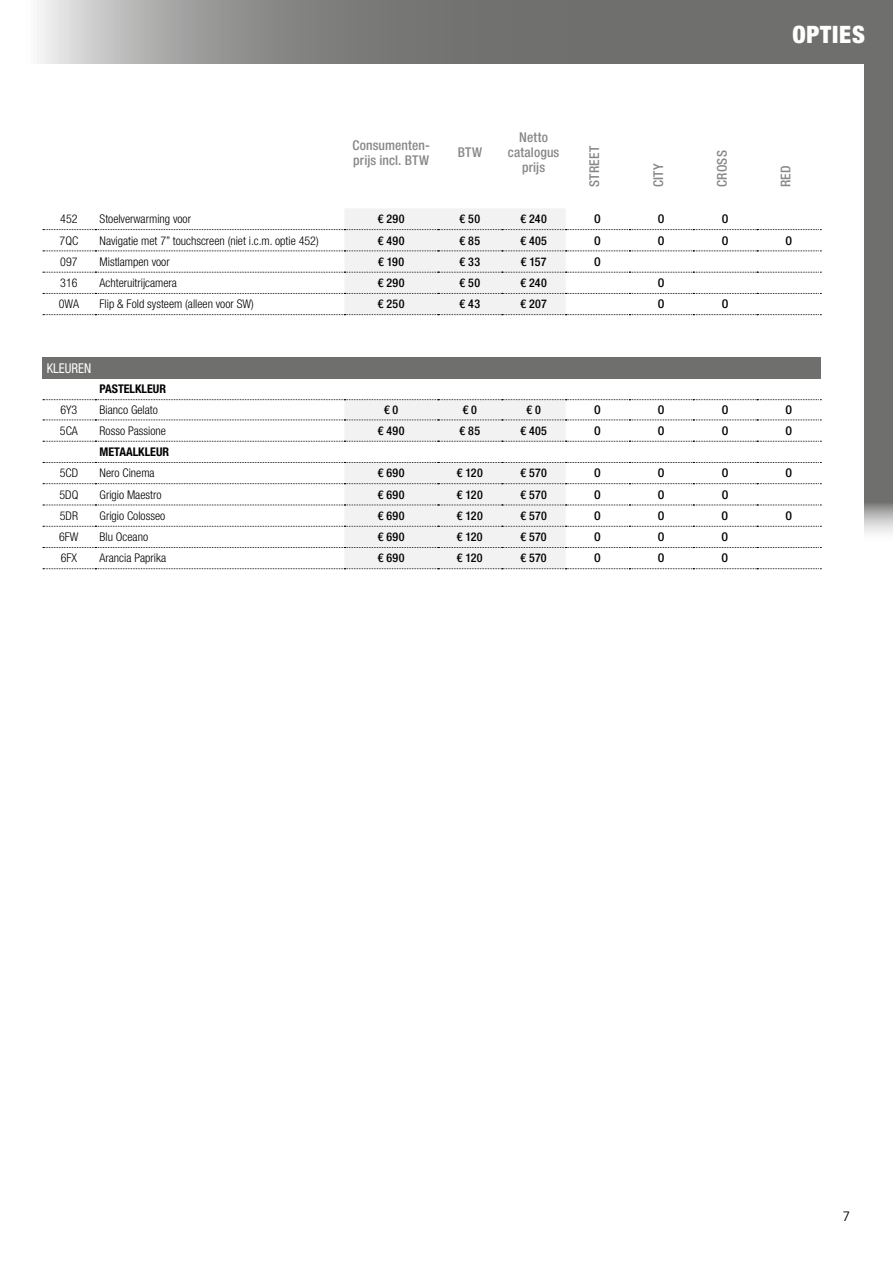
<style>
.page{position:relative;width:893px;height:1263px;background:#fff}
.page>*{position:absolute;margin:0;border:0;box-sizing:border-box;transform-origin:0 0}
.t1{font:900 condensed 24px "Helvetica Neue LT Std";letter-spacing:.035em;color:#fff}
.t2{font:500 condensed 13.5px/15px "Helvetica Neue LT Std";letter-spacing:.01em;color:#878786}
.t3{font:condensed 13.5px "Helvetica Neue LT Std";color:#fff;scale:.95 1}
.t4{font:13.5px "Avenir";color:#000}
.t5{font:300 condensed 12px "Helvetica Neue LT Std";color:#000}
.t6{font:500 condensed 12px "Helvetica Neue LT Std";letter-spacing:.025em;color:#000}
.t7{font:700 condensed 12px "Helvetica Neue LT Std";color:#000}
</style>
<div class="page">
<svg style="left:40px;top:0;width:824px;height:64px;background:#858584"></svg>
<div style="left:864px;top:0;width:29px;height:545px;background:#6f6f6e"></div>
<svg style="left:344px;top:209px;width:222px;height:359px;fill:#f2f2f2"></svg>
<div style="left:43px;top:357px;width:778px;height:21px;background:#6f6f6e"></div>
<svg style="left:43px;top:229px;width:778px;height:1px"></svg>
<svg style="left:43px;top:250px;width:778px;height:1px"></svg>
<svg style="left:43px;top:272px;width:778px;height:1px"></svg>
<svg style="left:43px;top:293px;width:778px;height:1px"></svg>
<svg style="left:43px;top:420px;width:778px;height:1px"></svg>
<svg style="left:43px;top:441px;width:778px;height:1px"></svg>
<svg style="left:43px;top:462px;width:778px;height:1px"></svg>
<svg style="left:43px;top:483px;width:778px;height:1px"></svg>
<svg style="left:43px;top:505px;width:778px;height:1px"></svg>
<svg style="left:43px;top:526px;width:778px;height:1px"></svg>
<svg style="left:43px;top:547px;width:778px;height:1px"></svg>
<svg style="left:43px;top:568px;width:778px;height:1px"></svg>
<svg style="left:43px;top:314px;width:778px;height:1px"></svg>
<svg style="left:43px;top:399px;width:778px;height:1px"></svg>
<p class="t2" style="left:352px;top:137px;width:79px">Consumenten&shy;prijs incl. BTW</p>
<p class="t2" style="left:458px;top:145px;width:26px">BTW</p>
<p class="t2" style="left:508px;top:130px;width:53px;text-align:center">Netto catalogus prijs</p>
<p class="t2" style="left:587px;top:187px;width:43px;rotate:-90deg">STREET</p>
<p class="t2" style="left:651px;top:187px;width:26px;rotate:-90deg">CITY</p>
<p class="t2" style="left:714px;top:187px;width:38px;rotate:-90deg">CROSS</p>
<h1 class="t1" style="left:792px;top:19px;width:74px">OPTIES</h1>
<p class="t2" style="left:778px;top:187px;width:23px;rotate:-90deg">RED</p>
<p class="t5" style="left:60px;top:212px;width:19px">452</p>
<p class="t5" style="left:100px;top:212px;width:93px">Stoelverwarming voor</p>
<p class="t6" style="left:378px;top:212px;width:28px">€ 290</p>
<p class="t6" style="left:460px;top:212px;width:22px">€ 50</p>
<p class="t6" style="left:520px;top:212px;width:28px">€ 240</p>
<p class="t6" style="left:594px;top:212px;width:8px">O</p>
<p class="t6" style="left:658px;top:212px;width:8px">O</p>
<p class="t6" style="left:722px;top:212px;width:8px">O</p>
<p class="t5" style="left:60px;top:233px;width:20px">7QC</p>
<p class="t5" style="left:100px;top:233px;width:221px">Navigatie met 7” touchscreen (niet i.c.m. optie 452)</p>
<p class="t6" style="left:378px;top:233px;width:28px">€ 490</p>
<p class="t6" style="left:460px;top:233px;width:22px">€ 85</p>
<p class="t6" style="left:520px;top:233px;width:28px">€ 405</p>
<p class="t6" style="left:594px;top:233px;width:8px">O</p>
<p class="t6" style="left:658px;top:233px;width:8px">O</p>
<p class="t6" style="left:722px;top:233px;width:8px">O</p>
<p class="t6" style="left:785px;top:233px;width:8px">O</p>
<p class="t5" style="left:60px;top:255px;width:19px">097</p>
<p class="t5" style="left:100px;top:255px;width:72px">Mistlampen voor</p>
<p class="t6" style="left:378px;top:254px;width:28px">€ 190</p>
<p class="t6" style="left:460px;top:254px;width:22px">€ 33</p>
<p class="t6" style="left:521px;top:254px;width:27px">€ 157</p>
<p class="t6" style="left:594px;top:254px;width:8px">O</p>
<p class="t5" style="left:60px;top:276px;width:19px">316</p>
<p class="t5" style="left:100px;top:276px;width:79px">Achteruitrijcamera</p>
<p class="t6" style="left:378px;top:276px;width:28px">€ 290</p>
<p class="t6" style="left:460px;top:276px;width:22px">€ 50</p>
<p class="t6" style="left:520px;top:276px;width:28px">€ 240</p>
<p class="t6" style="left:658px;top:276px;width:8px">O</p>
<p class="t5" style="left:59px;top:297px;width:22px">0WA</p>
<p class="t5" style="left:100px;top:297px;width:156px">Flip &amp; Fold systeem (alleen voor SW)</p>
<p class="t6" style="left:378px;top:297px;width:28px">€ 250</p>
<p class="t6" style="left:460px;top:297px;width:22px">€ 43</p>
<p class="t6" style="left:520px;top:297px;width:28px">€ 207</p>
<p class="t6" style="left:658px;top:297px;width:8px">O</p>
<p class="t6" style="left:722px;top:297px;width:8px">O</p>
<p class="t3" style="left:47px;top:360px;width:48px">KLEUREN</p>
<p class="t7" style="left:100px;top:382px;width:68px">PASTELKLEUR</p>
<p class="t5" style="left:60px;top:403px;width:18px">6Y3</p>
<p class="t5" style="left:100px;top:403px;width:60px">Bianco Gelato</p>
<p class="t6" style="left:384px;top:403px;width:16px">€ 0</p>
<p class="t6" style="left:463px;top:403px;width:16px">€ 0</p>
<p class="t6" style="left:526px;top:403px;width:16px">€ 0</p>
<p class="t6" style="left:594px;top:403px;width:8px">O</p>
<p class="t6" style="left:658px;top:403px;width:8px">O</p>
<p class="t6" style="left:722px;top:403px;width:8px">O</p>
<p class="t6" style="left:785px;top:403px;width:8px">O</p>
<p class="t5" style="left:60px;top:424px;width:19px">5CA</p>
<p class="t5" style="left:100px;top:424px;width:68px">Rosso Passione</p>
<p class="t6" style="left:378px;top:423px;width:28px">€ 490</p>
<p class="t6" style="left:460px;top:423px;width:22px">€ 85</p>
<p class="t6" style="left:520px;top:423px;width:28px">€ 405</p>
<p class="t6" style="left:594px;top:423px;width:8px">O</p>
<p class="t6" style="left:658px;top:423px;width:8px">O</p>
<p class="t6" style="left:722px;top:423px;width:8px">O</p>
<p class="t6" style="left:785px;top:423px;width:8px">O</p>
<p class="t7" style="left:100px;top:445px;width:71px">METAALKLEUR</p>
<p class="t5" style="left:60px;top:466px;width:20px">5CD</p>
<p class="t5" style="left:100px;top:466px;width:57px">Nero Cinema</p>
<p class="t6" style="left:378px;top:466px;width:28px">€ 690</p>
<p class="t6" style="left:457px;top:466px;width:27px">€ 120</p>
<p class="t6" style="left:520px;top:466px;width:28px">€ 570</p>
<p class="t6" style="left:594px;top:466px;width:8px">O</p>
<p class="t6" style="left:658px;top:466px;width:8px">O</p>
<p class="t6" style="left:722px;top:466px;width:8px">O</p>
<p class="t6" style="left:785px;top:466px;width:8px">O</p>
<p class="t5" style="left:59px;top:487px;width:20px">5DQ</p>
<p class="t5" style="left:100px;top:487px;width:63px">Grigio Maestro</p>
<p class="t6" style="left:378px;top:487px;width:28px">€ 690</p>
<p class="t6" style="left:457px;top:487px;width:27px">€ 120</p>
<p class="t6" style="left:520px;top:487px;width:28px">€ 570</p>
<p class="t6" style="left:594px;top:487px;width:8px">O</p>
<p class="t6" style="left:658px;top:487px;width:8px">O</p>
<p class="t6" style="left:722px;top:487px;width:8px">O</p>
<p class="t5" style="left:60px;top:509px;width:20px">5DR</p>
<p class="t5" style="left:100px;top:509px;width:67px">Grigio Colosseo</p>
<p class="t6" style="left:378px;top:508px;width:28px">€ 690</p>
<p class="t6" style="left:457px;top:508px;width:27px">€ 120</p>
<p class="t6" style="left:520px;top:508px;width:28px">€ 570</p>
<p class="t6" style="left:594px;top:508px;width:8px">O</p>
<p class="t6" style="left:658px;top:508px;width:8px">O</p>
<p class="t6" style="left:722px;top:508px;width:8px">O</p>
<p class="t6" style="left:785px;top:508px;width:8px">O</p>
<p class="t5" style="left:59px;top:530px;width:21px">6FW</p>
<p class="t5" style="left:100px;top:530px;width:50px">Blu Oceano</p>
<p class="t6" style="left:378px;top:530px;width:28px">€ 690</p>
<p class="t6" style="left:457px;top:530px;width:27px">€ 120</p>
<p class="t6" style="left:520px;top:530px;width:28px">€ 570</p>
<p class="t6" style="left:594px;top:530px;width:8px">O</p>
<p class="t6" style="left:658px;top:530px;width:8px">O</p>
<p class="t6" style="left:722px;top:530px;width:8px">O</p>
<p class="t5" style="left:61px;top:551px;width:18px">6FX</p>
<p class="t5" style="left:100px;top:551px;width:68px">Arancia Paprika</p>
<p class="t6" style="left:378px;top:551px;width:28px">€ 690</p>
<p class="t6" style="left:457px;top:551px;width:27px">€ 120</p>
<p class="t6" style="left:520px;top:551px;width:28px">€ 570</p>
<p class="t6" style="left:594px;top:551px;width:8px">O</p>
<p class="t6" style="left:658px;top:551px;width:8px">O</p>
<p class="t6" style="left:722px;top:551px;width:8px">O</p>
<p class="t4" style="left:843px;top:1208px;width:9px">7</p>
</div>
